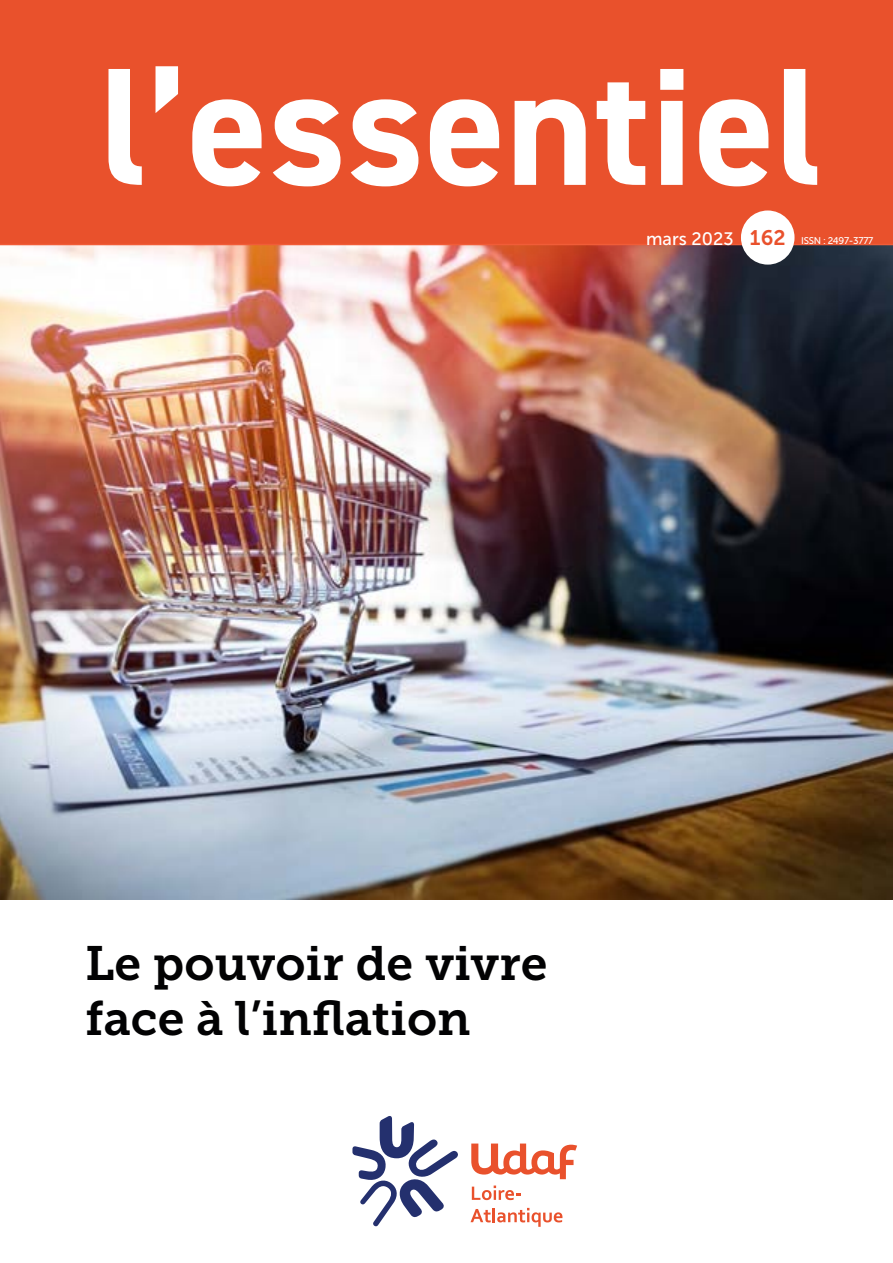
<style>
.page{position:relative;width:893px;height:1263px;background:#fff}
.page>*{position:absolute;margin:0;border:0;box-sizing:border-box;transform-origin:0 0}
.t1{font:700 168px "DIN2014";color:#fff}
.t2{font:48px/55.2px "Museo Slab 700";color:#020203}
.t3{font:9.75px "Museo Sans 500";letter-spacing:-.03em;color:#fff}
.s1{font-size:18px}
.s2{font-family:"Museo Sans 700";font-size:21px;color:#e9512c}
</style>
<div class="page">
<img style="left:0;top:245px;width:893px;height:654px">
<div style="left:0;top:0;width:893px;height:245px;background:#e9512c"></div>
<svg style="left:352px;top:1116px;width:106px;height:111px"></svg>
<svg style="left:471px;top:1143px;width:106px;height:36px"></svg>
<svg style="left:472px;top:1185px;width:48px;height:15px"></svg>
<svg style="left:470px;top:1208px;width:92px;height:19px"></svg>
<div style="left:741px;top:210px;width:53px;height:55px;background:#fff;border-radius:50%"></div>
<h1 class="t1" style="left:100px;top:15px;width:725px">l’essentiel</h1>
<p class="t3" style="left:646px;top:236px;width:229px"><span class="s1">mars 2023</span> <span class="s2">162</span> ISSN : 2497-3777</p>
<p class="t2" style="left:85px;top:936px;width:464px">Le pouvoir de vivre face à l’inflation</p>
</div>
